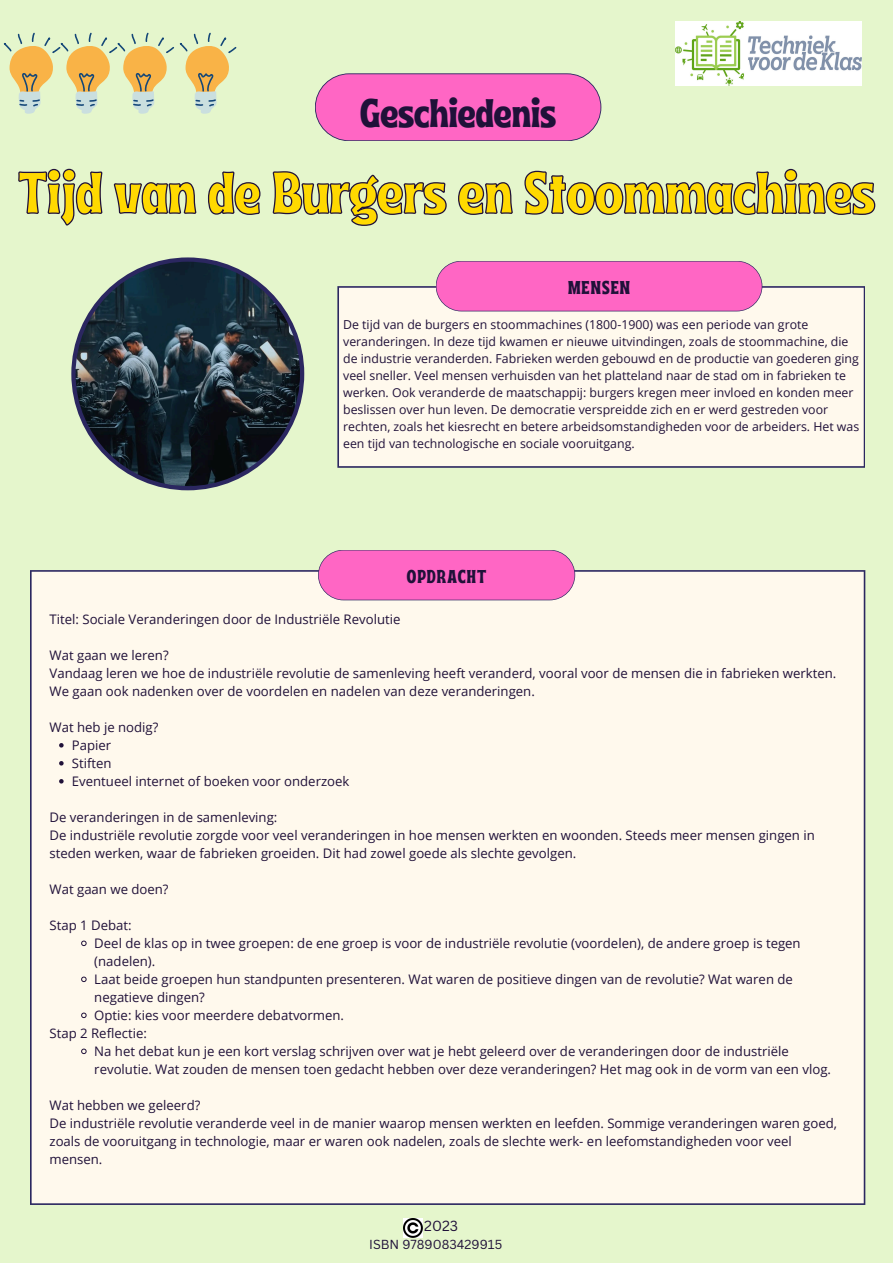
<style>
.page{position:relative;width:893px;height:1263px;background:#e5f6cc}
.page>*{position:absolute;margin:0;border:0;box-sizing:border-box;transform-origin:0 0}
.t1{font:58.35px "Ayr Tropika Island Int";color:#ffd900}
.t2{font:39.83px "Ayr Tropika Island Int";color:#201139}
.t3{font:18.6px "Ayr Tropika Island Int";letter-spacing:.055em;color:#201139}
.t4{font:14.25px "Canva Sans";color:#201139}
.t5{font:13.12px/18px "Open Sans";color:#201139}
.t6{font:12.75px "Canva Sans";color:#201139}
.t7{font:12.3px/16.9px "Open Sans";color:#201139}
</style>
<div class="page">
<div style="left:337px;top:286px;width:528px;height:182px;background:#fff9ed"></div>
<div style="left:30px;top:570px;width:835px;height:635px;background:#fff9ed"></div>
<svg style="left:318px;top:550px;width:257px;height:50px;background:#fa6ac3"></svg>
<svg style="left:315px;top:73px;width:286px;height:68px;background:#f76cc1"></svg>
<svg style="left:71px;top:257px;width:233px;height:233px"></svg>
<img style="left:675px;top:22px;width:186px;height:64px">
<img style="left:404px;top:1218px;width:19px;height:19px">
<svg style="left:436px;top:261px;width:326px;height:50px;background:#fa69c2"></svg>
<svg style="left:18px;top:168px;width:858px;height:58px"></svg>
<svg style="left:59px;top:743px;width:5px;height:4px"></svg>
<svg style="left:59px;top:761px;width:5px;height:4px"></svg>
<svg style="left:59px;top:779px;width:5px;height:4px"></svg>
<svg style="left:81px;top:940px;width:6px;height:6px"></svg>
<svg style="left:81px;top:976px;width:6px;height:6px"></svg>
<svg style="left:81px;top:1012px;width:6px;height:6px"></svg>
<svg style="left:81px;top:1048px;width:6px;height:6px"></svg>
<svg style="left:4px;top:32px;width:170px;height:82px"></svg>
<svg style="left:180px;top:32px;width:56px;height:82px"></svg>
<p class="t2" style="left:360px;top:75px;width:197px">Geschiedenis</p>
<h1 class="t1" style="left:18px;top:137px;width:858px">Tijd van de Burgers en Stoommachines</h1>
<p class="t3" style="left:568px;top:270px;width:63px">MENSEN</p>
<p class="t7" style="left:343px;top:316px;width:517px">De tijd van de burgers en stoommachines (1800-1900) was een periode van grote veranderingen. In deze tijd kwamen er nieuwe uitvindingen, zoals de stoommachine, die de industrie veranderden. Fabrieken werden gebouwd en de productie van goederen ging veel sneller. Veel mensen verhuisden van het platteland naar de stad om in fabrieken te werken. Ook veranderde de maatschappij: burgers kregen meer invloed en konden meer beslissen over hun leven. De democratie verspreidde zich en er werd gestreden voor rechten, zoals het kiesrecht en betere arbeidsomstandigheden voor de arbeiders. Het was een tijd van technologische en sociale vooruitgang.</p>
<p class="t3" style="left:407px;top:559px;width:81px">OPDRACHT</p>
<h2 class="t5" style="left:50px;top:610px;width:352px">Titel: Sociale Veranderingen door de Industriële Revolutie</h2>
<p class="t5" style="left:50px;top:646px;width:788px">Wat gaan we leren?<br>Vandaag leren we hoe de industriële revolutie de samenleving heeft veranderd, vooral voor de mensen die in fabrieken werkten.<br>We gaan ook nadenken over de voordelen en nadelen van deze veranderingen.</p>
<p class="t5" style="left:50px;top:718px;width:110px">Wat heb je nodig?</p>
<h3 class="t5" style="left:72px;top:736px;width:41px">Papier</h3>
<p class="t5" style="left:72px;top:754px;width:41px">Stiften</p>
<h3 class="t5" style="left:72px;top:772px;width:279px">Eventueel internet of boeken voor onderzoek</h3>
<h4 class="t5" style="left:50px;top:808px;width:767px">De veranderingen in de samenleving:<br>De industriële revolutie zorgde voor veel veranderingen in hoe mensen werkten en woonden. Steeds meer mensen gingen in steden werken, waar de fabrieken groeiden. Dit had zowel goede als slechte gevolgen.</h4>
<h4 class="t5" style="left:50px;top:880px;width:121px">Wat gaan we doen?</h4>
<h4 class="t5" style="left:50px;top:916px;width:84px">Stap 1 Debat:</h4>
<p class="t5" style="left:94px;top:934px;width:708px">Deel de klas op in twee groepen: de ene groep is voor de industriële revolutie (voordelen), de andere groep is tegen (nadelen).</p>
<p class="t5" style="left:94px;top:970px;width:700px">Laat beide groepen hun standpunten presenteren. Wat waren de positieve dingen van de revolutie? Wat waren de negatieve dingen?</p>
<p class="t5" style="left:94px;top:1006px;width:251px">Optie: kies voor meerdere debatvormen.</p>
<h4 class="t5" style="left:50px;top:1024px;width:99px">Stap 2 Reflectie:</h4>
<h4 class="t5" style="left:94px;top:1042px;width:738px">Na het debat kun je een kort verslag schrijven over wat je hebt geleerd over de veranderingen door de industriële revolutie. Wat zouden de mensen toen gedacht hebben over deze veranderingen? Het mag ook in de vorm van een vlog.</h4>
<h4 class="t5" style="left:50px;top:1096px;width:789px">Wat hebben we geleerd?<br>De industriële revolutie veranderde veel in de manier waarop mensen werkten en leefden. Sommige veranderingen waren goed, zoals de vooruitgang in technologie, maar er waren ook nadelen, zoals de slechte werk- en leefomstandigheden voor veel mensen.</h4>
<p class="t4" style="left:424px;top:1216px;width:35px">2023</p>
<p class="t6" style="left:369px;top:1236px;width:134px">ISBN 9789083429915</p>
</div>
